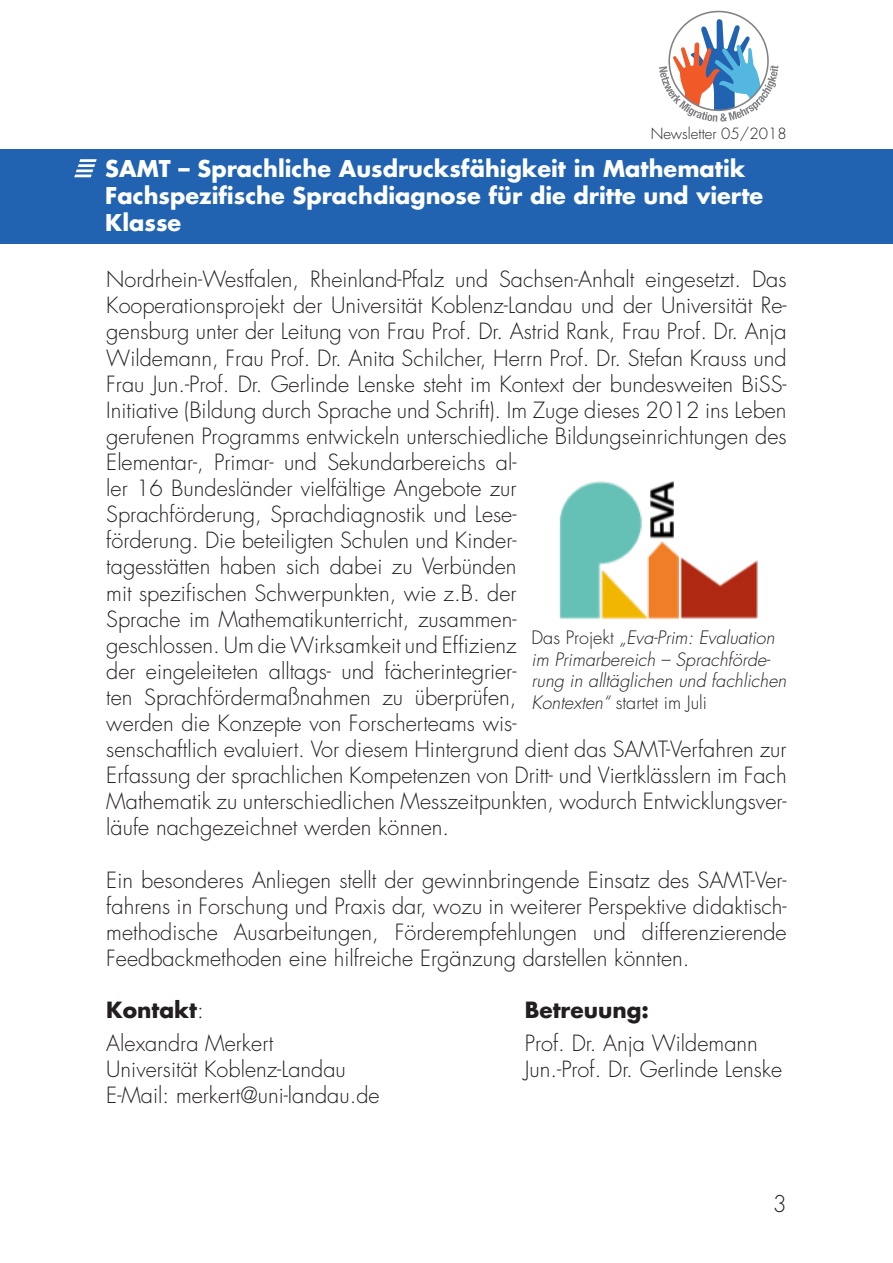
<style>
.page{position:relative;width:893px;height:1263px;background:#fff}
.page>*{position:absolute;margin:0;border:0;box-sizing:border-box;transform-origin:0 0}
.t1{font:700 22.5px/27px "Futura Std";color:#fff}
.t2{font:300 22.5px "Futura Std";color:#231f20}
.t3{font:300 21.75px/26.1px "Futura Std";color:#231f20}
.t4{font:700 21.75px "Futura Std";color:#231f20}
.t5{font:italic 300 18px/21.6px "Futura Std";color:#231f20}
.t6{font:300 15px "Futura Std";color:#231f20}
.s1{font-weight:300}
.s2{font-style:normal}
</style>
<div class="page">
<div style="left:0;top:149px;width:893px;height:95px;background:#2163b0"></div>
<svg style="left:74px;top:159px;width:23px;height:18px"></svg>
<svg style="left:659px;top:11px;width:119px;height:111px"></svg>
<img style="left:559px;top:481px;width:199px;height:138px">
<p class="t6" style="left:651px;top:125px;width:137px">Newsletter 05/2018</p>
<p class="t1" style="left:105px;top:155px;width:642px">SAMT – Sprachliche Ausdrucksfähigkeit in Mathematik</p>
<p class="t1" style="left:105px;top:182px;width:659px">Fachspezifische Sprachdiagnose für die dritte und vierte<br>Klasse</p>
<p class="t3" style="left:106px;top:267px;width:682px">Nordrhein-Westfalen, Rheinland-Pfalz und Sachsen-Anhalt eingesetzt. Das Kooperationsprojekt der Universität Koblenz-Landau und der Universität Re&shy;gensburg unter der Leitung von Frau Prof. Dr. Astrid Rank, Frau Prof. Dr. Anja Wildemann, Frau Prof. Dr. Anita Schilcher, Herrn Prof. Dr. Stefan Krauss und Frau Jun.-Prof. Dr. Gerlinde Lenske steht im Kontext der bundesweiten BiSS-Initiative (Bildung durch Sprache und Schrift). Im Zuge dieses 2012 ins Leben gerufenen Programms entwickeln unterschiedliche Bildungseinrichtungen des Elementar-, Primar- und Sekundarbereichs al-<br>ler 16 Bundesländer vielfältige Angebote zur<br>Sprachförderung, Sprachdiagnostik und Lese-<br>förderung. Die beteiligten Schulen und Kinder-<br>tagesstätten haben sich dabei zu Verbünden<br>mit spezifischen Schwerpunkten, wie z.B. der<br>Sprache im Mathematikunterricht, zusammen-<br>geschlossen. Um die Wirksamkeit und Effizienz<br>der eingeleiteten alltags- und fächerintegrier-<br>ten Sprachfördermaßnahmen zu überprüfen,<br>werden die Konzepte von Forscherteams wis-<br>senschaftlich evaluiert. Vor diesem Hintergrund dient das SAMT-Verfahren zur Erfassung der sprachlichen Kompetenzen von Dritt- und Viertklässlern im Fach Mathematik zu unterschiedlichen Messzeitpunkten, wodurch Entwicklungsver&shy;läufe nachgezeichnet werden können.</p>
<p class="t3" style="left:106px;top:867px;width:682px;text-align:justify">Ein besonderes Anliegen stellt der gewinnbringende Einsatz des SAMT-Ver&shy;fahrens in Forschung und Praxis dar, wozu in weiterer Perspektive didaktisch&shy;methodische Ausarbeitungen, Förderempfehlungen und differenzierende Feedbackmethoden eine hilfreiche Ergänzung darstellen könnten.</p>
<p class="t4" style="left:106px;top:995px;width:99px">Kontakt<span class="s1">:</span></p>
<p class="t4" style="left:525px;top:995px;width:126px">Betreuung:</p>
<p class="t3" style="left:106px;top:1031px;width:169px">Alexandra Merkert</p>
<p class="t3" style="left:525px;top:1031px;width:235px">Prof. Dr. Anja Wildemann</p>
<p class="t3" style="left:106px;top:1057px;width:241px">Universität Koblenz-Landau</p>
<p class="t3" style="left:525px;top:1057px;width:259px">Jun.-Prof. Dr. Gerlinde Lenske</p>
<p class="t3" style="left:106px;top:1083px;width:275px">E-Mail: merkert@uni-landau.de</p>
<p class="t5" style="left:531px;top:627px;width:256px"><span class="s2">Das Projekt</span> „Eva-Prim: Evaluation im Primarbereich – Sprachförde&shy;rung in alltäglichen und fachlichen Kontexten“ <span class="s2">startet im Juli</span></p>
<p class="t2" style="left:773px;top:1190px;width:15px">3</p>
</div>
